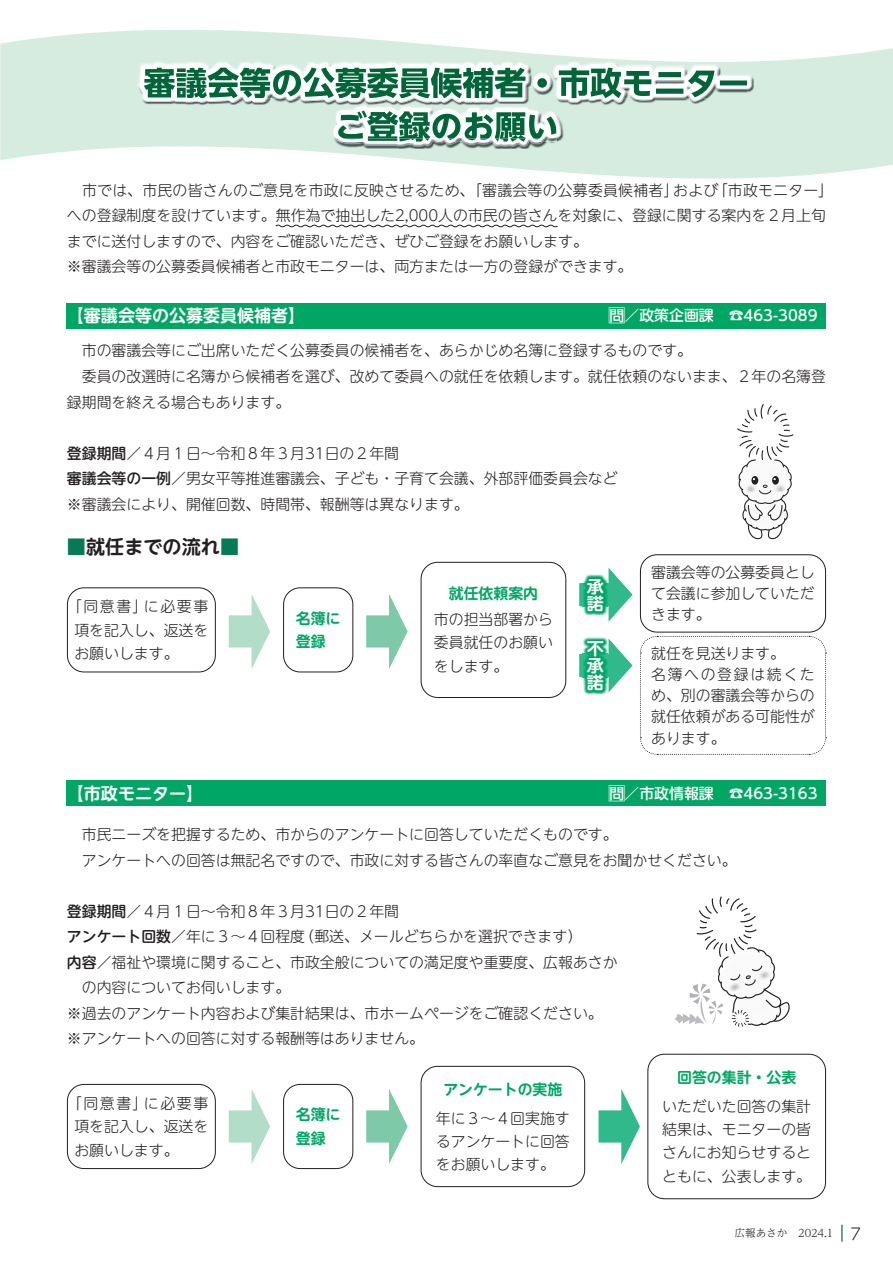
<style>
.page{position:relative;width:893px;height:1263px;background:#fff}
.page>*{position:absolute;margin:0;border:0;box-sizing:border-box;transform-origin:0 0}
.t1{font:700 19.2px "UD Shin M Go Pr 6 De";color:#231f20}
.t2{font:700 16.95px "UD Shin M Go Pr 6 De";color:#fff}
.t3{font:700 16.95px/17px "UD Shin M Go Pr 6 N De";color:#fff}
.t4{font:300 14.85px/25.5px "UD Shin M Go Pr 6 N";color:#231f20}
.t5{font:500 14.85px "UD Shin M Go Pr 6 N";color:#fff}
.t6{font:700 14.85px/23.4px "UD Shin M Go Pr 6 N De";color:#00a664}
.t7{font:300 10.65px "UD Reimin Pr 6 N";color:#231f20}
.s1{font-weight:500}
.s2{color:#067a55}
.s3{font-family:"UD Shin M Go Pr 6 N";font-size:15.9px}
</style>
<div class="page">
<div style="left:67px;top:303px;width:759px;height:25px;background:#00a664"></div>
<div style="left:67px;top:780px;width:759px;height:26px;background:#00a664"></div>
<svg style="left:275px;top:224px;width:283px;height:4px"></svg>
<div style="left:67px;top:587px;width:149px;height:85px;border:1px solid #231f20;border-radius:17px"></div>
<div style="left:67px;top:1084px;width:149px;height:85px;border:1px solid #231f20;border-radius:17px"></div>
<div style="left:283px;top:587px;width:70px;height:85px;border:1px solid #231f20;border-radius:17px"></div>
<div style="left:283px;top:1084px;width:70px;height:85px;border:1px solid #231f20;border-radius:17px"></div>
<div style="left:421px;top:562px;width:145px;height:136px;border:1px solid #231f20;border-radius:17px"></div>
<div style="left:647px;top:1054px;width:179px;height:145px;border:1px solid #231f20;border-radius:17px"></div>
<div style="left:421px;top:1066px;width:164px;height:121px;border:1px solid #231f20;border-radius:17px"></div>
<div style="left:640px;top:554px;width:186px;height:78px;border:1px solid #231f20;border-radius:17px"></div>
<svg style="left:640px;top:635px;width:186px;height:120px"></svg>
<svg style="left:229px;top:594px;width:41px;height:75px"></svg>
<svg style="left:229px;top:1089px;width:41px;height:75px"></svg>
<svg style="left:366px;top:594px;width:42px;height:75px"></svg>
<svg style="left:366px;top:1089px;width:42px;height:75px"></svg>
<svg style="left:598px;top:1089px;width:42px;height:75px"></svg>
<svg style="left:579px;top:568px;width:53px;height:54px"></svg>
<svg style="left:579px;top:638px;width:53px;height:54px"></svg>
<img style="left:583px;top:574px;width:25px;height:41px">
<img style="left:583px;top:583px;width:25px;height:23px">
<img style="left:583px;top:637px;width:25px;height:58px">
<img style="left:583px;top:654px;width:25px;height:23px">
<svg style="left:737px;top:404px;width:56px;height:136px"></svg>
<svg style="left:674px;top:896px;width:116px;height:131px"></svg>
<svg style="left:0;top:30px;width:893px;height:149px;fill:#d7ece1"></svg>
<img style="left:137px;top:61px;width:616px;height:77px">
<img style="left:154px;top:63px;width:461px;height:1px">
<img style="left:138px;top:64px;width:616px;height:85px">
<img style="left:335px;top:138px;width:208px;height:8px">
<img style="left:338px;top:138px;width:218px;height:4px">
<img style="left:617px;top:64px;width:135px;height:39px">
<img style="left:139px;top:64px;width:478px;height:39px">
<img style="left:144px;top:67px;width:603px;height:31px">
<img style="left:334px;top:106px;width:227px;height:32px">
<img style="left:338px;top:110px;width:218px;height:28px">
<svg style="left:841px;top:1225px;width:1px;height:17px"></svg>
<p class="t4" style="left:67px;top:177px;width:768px">　市では、市民の皆さんのご意見を市政に反映させるため、「審議会等の公募委員候補者」および「市政モニター」への登録制度を設けています。無作為で抽出した2,000人の市民の皆さんを対象に、登録に関する案内を２月上旬までに送付しますので、内容をご確認いただき、ぜひご登録をお願いします。<br>※審議会等の公募委員候補者と市政モニターは、両方または一方の登録ができます。</p>
<p class="t2" style="left:67px;top:301px;width:240px">【審議会等の公募委員候補者】</p>
<p class="t5" style="left:624px;top:303px;width:194px">／政策企画課　☎ 463-3089</p>
<p class="t4" style="left:67px;top:337px;width:760px">　市の審議会等にご出席いただく公募委員の候補者を、あらかじめ名簿に登録するものです。<br>　委員の改選時に名簿から候補者を選び、改めて委員への就任を依頼します。就任依頼のないまま、２年の名簿登録期間を終える場合もあります。</p>
<p class="t4" style="left:67px;top:439px;width:552px"><span class="s1">登録期間</span>／４月１日～令和８年３月31日の２年間<br><span class="s1">審議会等の一例</span>／男女平等推進審議会、子ども・子育て会議、外部評価委員会など※審議会により、開催回数、時間帯、報酬等は異なります。</p>
<p class="t1" style="left:67px;top:530px;width:174px"><span class="s2">■</span>就任までの流れ<span class="s2">■</span></p>
<p class="t4" style="left:74px;top:594px;width:135px;line-height:23.4px;text-align:justify;text-indent:-7px">「同意書」に必要事項を記入し、返送をお願いします。</p>
<p class="t2" style="left:67px;top:779px;width:138px">【市政モニター】</p>
<p class="t6" style="left:296px;top:605px;width:46px">名簿に登録</p>
<p class="t6" style="left:449px;top:581px;width:91px">就任依頼案内</p>
<p class="t4" style="left:434px;top:607px;width:121px;line-height:23.4px;text-align:justify">市の担当部署から委員就任のお願いをします。</p>
<p class="t3" style="left:587px;top:577px;width:18px">承諾</p>
<p class="t3" style="left:587px;top:639px;width:18px;text-align:justify">不承諾</p>
<p class="t4" style="left:651px;top:561px;width:165px;line-height:21.3px;text-align:justify">審議会等の公募委員として会議に参加していただきます。</p>
<p class="t4" style="left:651px;top:641px;width:165px;line-height:21.3px">就任を見送ります。<br>名簿への登録は続くため、別の審議会等からの就任依頼がある可能性があります。</p>
<p class="t5" style="left:624px;top:780px;width:194px">／市政情報課　☎ 463-3163</p>
<p class="t4" style="left:67px;top:821px;width:671px">　市民ニーズを把握するため、市からのアンケートに回答していただくものです。<br>　アンケートへの回答は無記名ですので、市政に対する皆さんの率直なご意見をお聞かせください。</p>
<p class="t4" style="left:67px;top:897px;width:552px"><span class="s1">登録期間</span>／４月１日～令和８年３月31日の２年間<br><span class="s1">アンケート回数</span>／年に３～４回程度（郵送、メールどちらかを選択できます）<br><span class="s1">内容</span>／福祉や環境に関すること、市政全般についての満足度や重要度、広報あさか　の内容についてお伺いします。<br>※過去のアンケート内容および集計結果は、市ホームページをご確認ください。※アンケートへの回答に対する報酬等はありません。</p>
<p class="t4" style="left:74px;top:1090px;width:135px;line-height:23.4px;text-align:justify;text-indent:-7px">「同意書」に必要事項を記入し、返送をお願いします。</p>
<p class="t6" style="left:296px;top:1102px;width:46px">名簿に登録</p>
<p class="t6" style="left:443px;top:1076px;width:121px">アンケートの実施</p>
<p class="t4" style="left:436px;top:1105px;width:135px;line-height:23.4px;text-align:justify">年に３～４回実施するアンケートに回答をお願いします。</p>
<p class="t6" style="left:677px;top:1064px;width:121px">回答の集計・公表</p>
<p class="t4" style="left:662px;top:1093px;width:150px;line-height:23.4px;text-align:justify">いただいた回答の集計結果は、モニターの皆さんにお知らせするとともに、公表します。</p>
<p class="t7" style="left:734px;top:1224px;width:128px">広報あさか　2024.1 <span class="s3">7</span></p>
</div>
